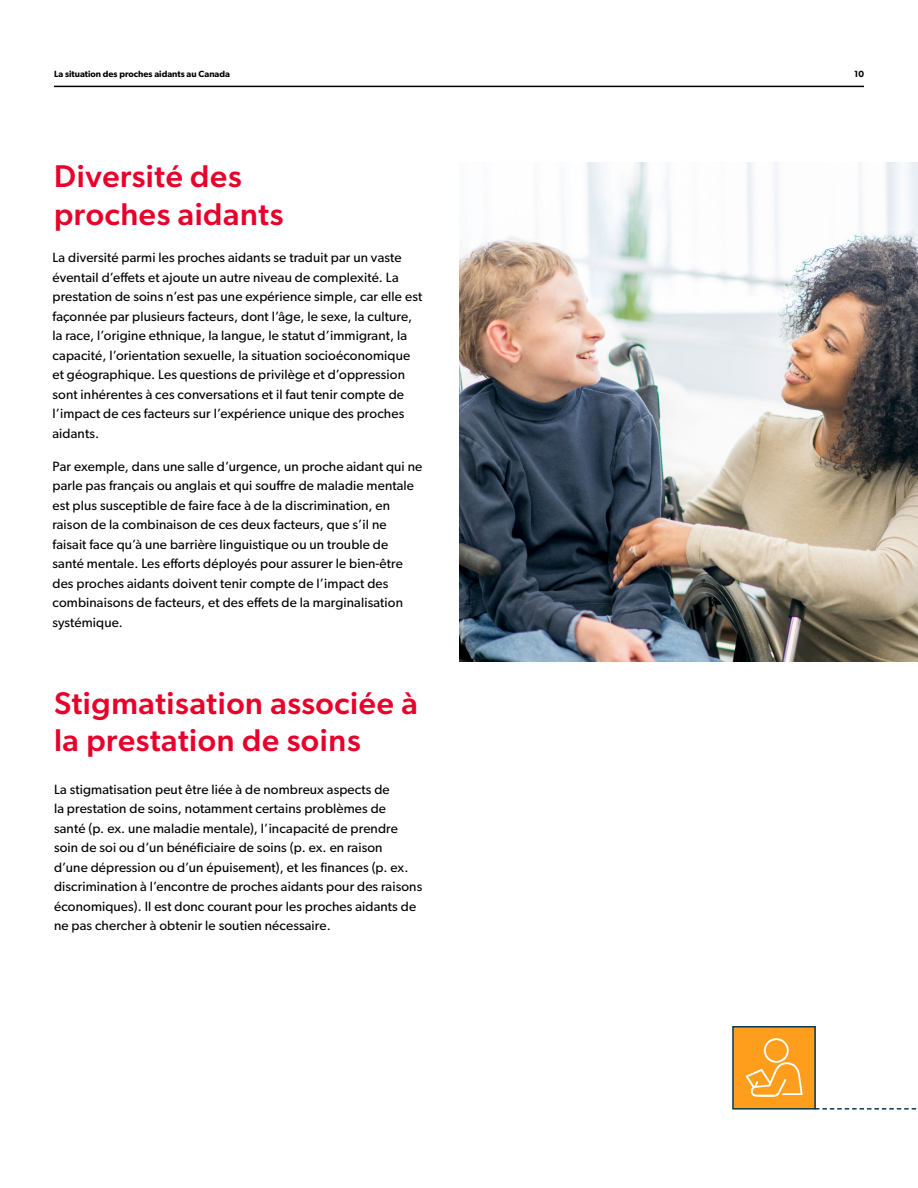
<style>
.page{position:relative;width:918px;height:1188px;background:#fff}
.page>*{position:absolute;margin:0;border:0;box-sizing:border-box;transform-origin:0 0}
.t1{font:500 31.5px/37.8px "Gibson";letter-spacing:.02em;color:#e8002a}
.t2{font:13.5px/19.5px "Gibson";letter-spacing:.01em;color:#000}
.t3{font:600 9px "Gibson";color:#000}
</style>
<div class="page">
<img style="left:459px;top:162px;width:459px;height:500px">
<hr style="left:54px;top:86px;width:810px;height:1px;background:#000">
<div style="left:733px;top:1027px;width:82px;height:82px;background:#ff9e1c"></div>
<img style="left:745px;top:1038px;width:58px;height:59px">
<div style="left:732px;top:1026px;width:84px;height:84px;border:2px solid #0a3854"></div>
<svg style="left:815px;top:1108px;width:102px;height:2px"></svg>
<p class="t3" style="left:54px;top:69px;width:178px">La situation des proches aidants au Canada</p>
<p class="t3" style="left:854px;top:69px;width:11px">10</p>
<h1 class="t1" style="left:54px;top:157px;width:231px">Diversité des proches aidants</h1>
<p class="t2" style="left:53px;top:248px;width:371px">La diversité parmi les proches aidants se traduit par un vaste éventail d’effets et ajoute un autre niveau de complexité. La prestation de soins n’est pas une expérience simple, car elle est façonnée par plusieurs facteurs, dont l’âge, le sexe, la culture, la race, l’origine ethnique, la langue, le statut d’immigrant, la capacité, l’orientation sexuelle, la situation socioéconomique et géographique. Les questions de privilège et d’oppression sont inhérentes à ces conversations et il faut tenir compte de l’impact de ces facteurs sur l’expérience unique des proches aidants.</p>
<p class="t2" style="left:53px;top:456px;width:371px">Par exemple, dans une salle d’urgence, un proche aidant qui ne parle pas français ou anglais et qui souffre de maladie mentale est plus susceptible de faire face à de la discrimination, en raison de la combinaison de ces deux facteurs, que s’il ne faisait face qu’à une barrière linguistique ou un trouble de santé mentale. Les efforts déployés pour assurer le bien-être des proches aidants doivent tenir compte de l’impact des combinaisons de facteurs, et des effets de la marginalisation systémique.</p>
<h1 class="t1" style="left:54px;top:683px;width:365px">Stigmatisation associée à la prestation de soins</h1>
<p class="t2" style="left:54px;top:779px;width:370px">La stigmatisation peut être liée à de nombreux aspects de<br>la prestation de soins, notamment certains problèmes de<br>santé (p. ex. une maladie mentale), l’incapacité de prendre soin de soi ou d’un bénéficiaire de soins (p. ex. en raison<br>d’une dépression ou d’un épuisement), et les finances (p. ex. discrimination à l’encontre de proches aidants pour des raisons économiques). Il est donc courant pour les proches aidants de ne pas chercher à obtenir le soutien nécessaire.</p>
</div>
